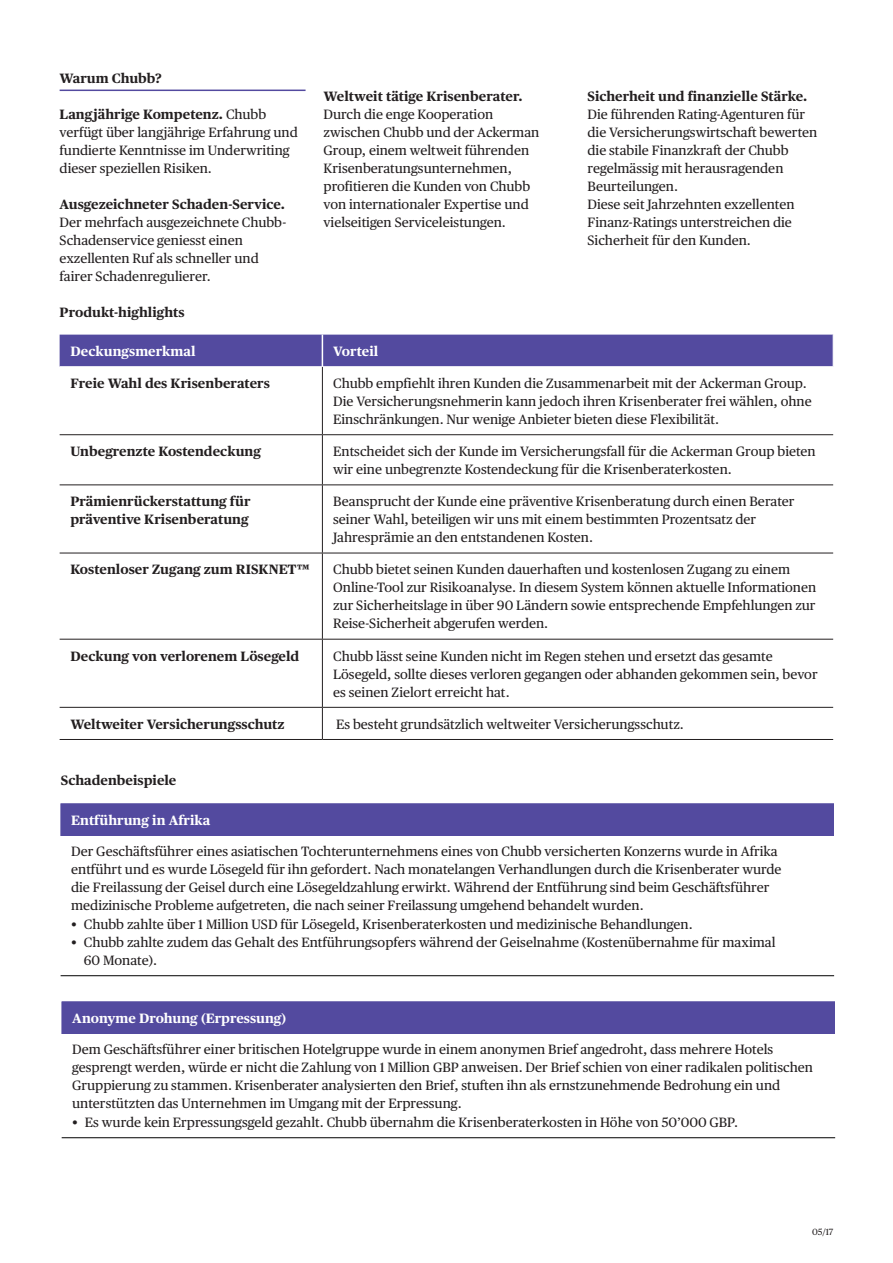
<style>
.page{position:relative;width:893px;height:1263px;background:#fff}
.page>*{position:absolute;margin:0;border:0;box-sizing:border-box;transform-origin:0 0}
.BODY_COPY_TABLE{font:13.5px/18px "Chubb Publico Text";color:#231f20}
.BODY_COPY{font:13.5px/18px "Chubb Publico Text";color:#231f20}
.BOLD_BODY_COPY_TABLE{font:700 13.5px/18px "Chubb Publico Text";color:#231f20}
.HEADER_TABLE{font:700 13.5px "Chubb Publico Text";color:#fff}
.BODY_COPY-2{font:700 13.5px "Chubb Publico Text";color:#231f20}
.VIOLET_HEADER{font:700 13.5px "Chubb Publico Text";color:#231f20}
.BODY_COPY-3{font:9px "Chubb Publico Text";color:#231f20}
.s1{font-weight:700}
</style>
<div class="page">
<hr style="left:60px;top:90px;width:246px;height:1px;background:#534a9f">
<div style="left:60px;top:335px;width:773px;height:31px;background:#534a9f"></div>
<svg style="left:60px;top:367px;width:773px;height:372px"></svg>
<hr style="left:322px;top:367px;width:1px;height:67px;background:#231f20">
<hr style="left:60px;top:434px;width:262px;height:1px;background:#231f20">
<hr style="left:322px;top:434px;width:511px;height:1px;background:#231f20">
<hr style="left:322px;top:435px;width:1px;height:49px;background:#231f20">
<hr style="left:60px;top:484px;width:262px;height:1px;background:#231f20">
<hr style="left:322px;top:484px;width:511px;height:1px;background:#231f20">
<hr style="left:322px;top:485px;width:1px;height:68px;background:#231f20">
<hr style="left:60px;top:553px;width:262px;height:1px;background:#231f20">
<hr style="left:322px;top:553px;width:511px;height:1px;background:#231f20">
<hr style="left:322px;top:553px;width:1px;height:86px;background:#231f20">
<hr style="left:60px;top:639px;width:262px;height:1px;background:#231f20">
<hr style="left:322px;top:639px;width:511px;height:1px;background:#231f20">
<hr style="left:322px;top:639px;width:1px;height:68px;background:#231f20">
<hr style="left:60px;top:707px;width:262px;height:1px;background:#231f20">
<hr style="left:322px;top:707px;width:511px;height:1px;background:#231f20">
<hr style="left:322px;top:708px;width:1px;height:31px;background:#231f20">
<hr style="left:60px;top:739px;width:262px;height:1px;background:#231f20">
<hr style="left:322px;top:739px;width:511px;height:1px;background:#231f20">
<hr style="left:322px;top:335px;width:1px;height:32px;background:#fff">
<div style="left:60px;top:803px;width:774px;height:32px;background:#534a9f"></div>
<hr style="left:60px;top:975px;width:774px;height:1px;background:#000">
<div style="left:59px;top:802px;width:810px;height:182px;border:2px solid #fff"></div>
<div style="left:61px;top:1001px;width:774px;height:32px;background:#534a9f"></div>
<hr style="left:61px;top:1137px;width:774px;height:1px;background:#000">
<div style="left:60px;top:1000px;width:810px;height:163px;border:2px solid #fff"></div>
<p class="VIOLET_HEADER" style="left:60px;top:68px;width:104px">Warum Chubb?</p>
<p class="BODY_COPY" style="left:60px;top:104px;width:240px"><span class="s1">Langjährige Kompetenz.</span> Chubb verfügt über langjährige Erfahrung und fundierte Kenntnisse im Underwriting dieser speziellen Risiken.</p>
<p class="BODY_COPY" style="left:60px;top:194px;width:227px"><span class="s1">Ausgezeichneter Schaden-Service.<br></span>Der mehrfach ausgezeichnete Chubb-Schadenservice geniesst einen exzellenten Ruf als schneller und fairer Schadenregulierer.</p>
<p class="BODY_COPY-2" style="left:60px;top:302px;width:126px">Produkt-highlights</p>
<p class="BODY_COPY" style="left:324px;top:86px;width:217px"><span class="s1">Weltweit tätige Krisenberater.<br></span>Durch die enge Kooperation zwischen Chubb und der Ackerman<br>Group, einem weltweit führenden<br>Krisenberatungsunternehmen, profitieren die Kunden von Chubb von internationaler Expertise und vielseitigen Serviceleistungen.</p>
<p class="BODY_COPY" style="left:587px;top:86px;width:231px"><span class="s1">Sicherheit und finanzielle Stärke.<br></span>Die führenden Rating-Agenturen für die Versicherungswirtschaft bewerten die stabile Finanzkraft der Chubb regelmässig mit herausragenden Beurteilungen.<br>Diese seit Jahrzehnten exzellenten Finanz-Ratings unterstreichen die Sicherheit für den Kunden.</p>
<p class="HEADER_TABLE" style="left:70px;top:341px;width:127px">Deckungsmerkmal</p>
<p class="HEADER_TABLE" style="left:333px;top:341px;width:46px">Vorteil</p>
<p class="BOLD_BODY_COPY_TABLE" style="left:70px;top:373px;width:201px">Freie Wahl des Krisenberaters</p>
<p class="BODY_COPY_TABLE" style="left:333px;top:373px;width:480px">Chubb empfiehlt ihren Kunden die Zusammenarbeit mit der Ackerman Group.<br>Die Versicherungsnehmerin kann jedoch ihren Krisenberater frei wählen, ohne<br>Einschränkungen. Nur wenige Anbieter bieten diese Flexibilität.</p>
<p class="BOLD_BODY_COPY_TABLE" style="left:70px;top:441px;width:192px">Unbegrenzte Kostendeckung</p>
<p class="BODY_COPY" style="left:333px;top:441px;width:484px">Entscheidet sich der Kunde im Versicherungsfall für die Ackerman Group bieten wir eine unbegrenzte Kostendeckung für die Krisenberaterkosten.</p>
<p class="BOLD_BODY_COPY_TABLE" style="left:70px;top:491px;width:182px">Prämienrückerstattung für präventive Krisenberatung</p>
<p class="BODY_COPY_TABLE" style="left:333px;top:492px;width:463px">Beansprucht der Kunde eine präventive Krisenberatung durch einen Berater seiner Wahl, beteiligen wir uns mit einem bestimmten Prozentsatz der<br>Jahresprämie an den entstandenen Kosten.</p>
<p class="BOLD_BODY_COPY_TABLE" style="left:70px;top:560px;width:241px">Kostenloser Zugang zum RISKNET™</p>
<p class="BODY_COPY" style="left:333px;top:560px;width:485px">Chubb bietet seinen Kunden dauerhaften und kostenlosen Zugang zu einem Online-Tool zur Risikoanalyse. In diesem System können aktuelle Informationen zur Sicherheitslage in über 90 Ländern sowie entsprechende Empfehlungen zur Reise-Sicherheit abgerufen werden.</p>
<p class="BOLD_BODY_COPY_TABLE" style="left:70px;top:646px;width:230px">Deckung von verlorenem Lösegeld</p>
<p class="BODY_COPY_TABLE" style="left:333px;top:646px;width:486px">Chubb lässt seine Kunden nicht im Regen stehen und ersetzt das gesamte<br>Lösegeld, sollte dieses verloren gegangen oder abhanden gekommen sein, bevor es seinen Zielort erreicht hat.</p>
<p class="BOLD_BODY_COPY_TABLE" style="left:70px;top:714px;width:216px">Weltweiter Versicherungsschutz</p>
<p class="BODY_COPY_TABLE" style="left:336px;top:714px;width:349px">Es besteht grundsätzlich weltweiter Versicherungsschutz.</p>
<p class="BODY_COPY-2" style="left:61px;top:770px;width:117px">Schadenbeispiele</p>
<p class="HEADER_TABLE" style="left:71px;top:809px;width:141px">Entführung in Afrika</p>
<p class="BODY_COPY_TABLE" style="left:71px;top:842px;width:712px">Der Geschäftsführer eines asiatischen Tochterunternehmens eines von Chubb versicherten Konzerns wurde in Afrika entführt und es wurde Lösegeld für ihn gefordert. Nach monatelangen Verhandlungen durch die Krisenberater wurde die Freilassung der Geisel durch eine Lösegeldzahlung erwirkt. Während der Entführung sind beim Geschäftsführer medizinische Probleme aufgetreten, die nach seiner Freilassung umgehend behandelt wurden.</p>
<p class="BODY_COPY_TABLE" style="left:71px;top:914px;width:623px">• Chubb zahlte über 1 Million USD für Lösegeld, Krisenberaterkosten und medizinische Behandlungen.</p>
<p class="BODY_COPY_TABLE" style="left:84px;top:932px;width:693px;text-indent:-13px">• Chubb zahlte zudem das Gehalt des Entführungsopfers während der Geiselnahme (Kostenübernahme für maximal<br>60 Monate).</p>
<p class="HEADER_TABLE" style="left:72px;top:1007px;width:216px">Anonyme Drohung (Erpressung)</p>
<p class="BODY_COPY_TABLE" style="left:72px;top:1040px;width:742px">Dem Geschäftsführer einer britischen Hotelgruppe wurde in einem anonymen Brief angedroht, dass mehrere Hotels gesprengt werden, würde er nicht die Zahlung von 1 Million GBP anweisen. Der Brief schien von einer radikalen politischen Gruppierung zu stammen. Krisenberater analysierten den Brief, stuften ihn als ernstzunehmende Bedrohung ein und unterstützten das Unternehmen im Umgang mit der Erpressung.</p>
<p class="BODY_COPY_TABLE" style="left:72px;top:1112px;width:667px">• Es wurde kein Erpressungsgeld gezahlt. Chubb übernahm die Krisenberaterkosten in Höhe von 50’000 GBP.</p>
<p class="BODY_COPY-3" style="left:812px;top:1225px;width:23px">05/17</p>
</div>
